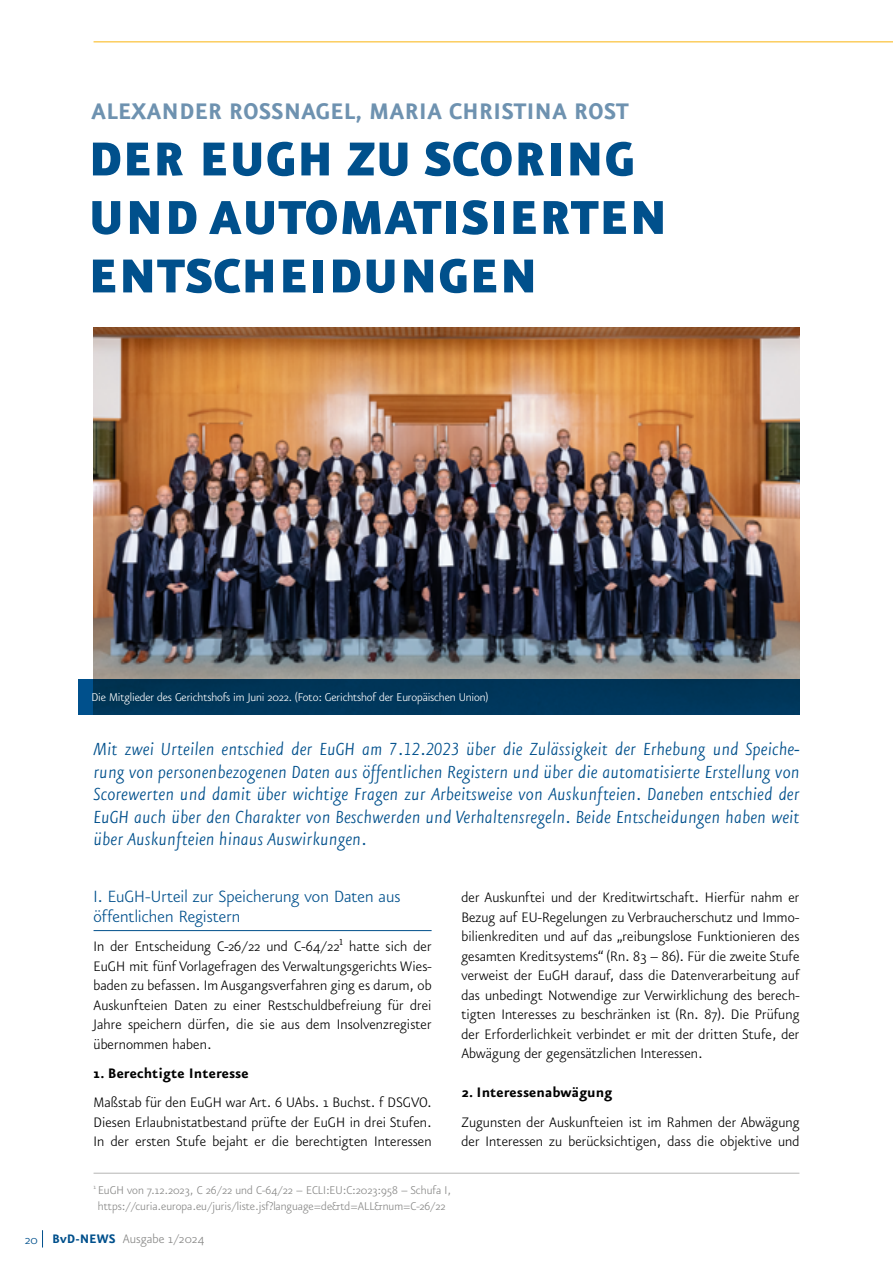
<style>
.page{position:relative;width:893px;height:1263px;background:#fff}
.page>*{position:absolute;margin:0;border:0;box-sizing:border-box;transform-origin:0 0}
.t1{font:900 57px/58.5px "Eureka Sans";color:#00508c}
.t2{font:700 27px "Eureka Sans";color:#6e92b0}
.t3{font:italic 300 21px/22.5px "Eureka Sans";letter-spacing:.005em;color:#00508c;text-align:justify}
.t4{font:300 19.5px/19.5px "Eureka Sans Pro";color:#00508c}
.t5{font:300 16.5px/19.5px "Eureka Sans Pro";letter-spacing:.005em;color:#000;text-align:justify}
.t6{font:700 16.5px "Eureka Sans";letter-spacing:.005em;color:#000}
.t7{font:300 14.7px "Eureka Sans";letter-spacing:.005em;color:#878786}
.t8{font:300 13.5px/16.2px "Eureka Sans Pro";color:#878786;text-align:center}
.t9{font:300 13.5px "Eureka Sans Pro";letter-spacing:-.01em;color:#fff}
.s1{font-size:15px;color:#00508c}
.s2{font-weight:700;color:#00508c}
</style>
<div class="page">
<svg style="left:42px;top:1230px;width:1px;height:17px"></svg>
<hr style="left:94px;top:930px;width:338px;height:1px;background:#00508c">
<hr style="left:94px;top:42px;width:799px;height:1px;background:#fab50e">
<hr style="left:94px;top:1173px;width:705px;height:1px;background:#878786">
<img style="left:94px;top:327px;width:705px;height:353px">
<div style="left:78px;top:680px;width:721px;height:35px;background:#00365a"></div>
<h2 class="t2" style="left:91px;top:98px;width:539px">ALEXANDER ROSSNAGEL, MARIA CHRISTINA ROST</h2>
<h1 class="t1" style="left:88px;top:131px;width:582px">DER EUGH ZU SCORING<br>UND AUTOMATISIERTEN<br>ENTSCHEIDUNGEN</h1>
<p class="t9" style="left:92px;top:690px;width:398px">Die Mitglieder des Gerichtshofs im Juni 2022. (Foto: Gerichtshof der Europäischen Union)</p>
<p class="t3" style="left:94px;top:739px;width:707px">Mit zwei Urteilen entschied der EuGH am 7.12.2023 über die Zulässigkeit der Erhebung und Speiche&shy;rung von personenbezogenen Daten aus öffentlichen Registern und über die automatisierte Erstellung von Scorewerten und damit über wichtige Fragen zur Arbeitsweise von Auskunfteien. Daneben entschied der EuGH auch über den Charakter von Beschwerden und Verhaltensregeln. Beide Entscheidungen haben weit über Auskunfteien hinaus Auswirkungen.</p>
<p class="t4" style="left:94px;top:887px;width:308px">I. EuGH-Urteil zur Speicherung von Daten aus öffentlichen Registern</p>
<p class="t5" style="left:94px;top:937px;width:340px">In der Entscheidung C-26/22 und C-64/22¹ hatte sich der EuGH mit fünf Vorlagefragen des Verwaltungsgerichts Wies&shy;baden zu befassen. Im Ausgangsverfahren ging es darum, ob Auskunfteien Daten zu einer Restschuldbefreiung für drei Jahre speichern dürfen, die sie aus dem Insolvenzregister übernommen haben.</p>
<p class="t6" style="left:94px;top:1065px;width:157px">1. Berechtigte Interesse</p>
<p class="t5" style="left:94px;top:1093px;width:340px">Maßstab für den EuGH war Art. 6 UAbs. 1 Buchst. f DSGVO.<br>Diesen Erlaubnistatbestand prüfte der EuGH in drei Stufen.<br>In der ersten Stufe bejaht er die berechtigten Interessen</p>
<p class="t5" style="left:461px;top:888px;width:340px">der Auskunftei und der Kreditwirtschaft. Hierfür nahm er Bezug auf EU-Regelungen zu Verbraucherschutz und Immo&shy;bilienkrediten und auf das „reibungslose Funktionieren des gesamten Kreditsystems“ (Rn. 83 – 86). Für die zweite Stufe verweist der EuGH darauf, dass die Datenverarbeitung auf das unbedingt Notwendige zur Verwirklichung des berech&shy;tigten Interesses zu beschränken ist (Rn. 87). Die Prüfung der Erforderlichkeit verbindet er mit der dritten Stufe, der Abwägung der gegensätzlichen Interessen.</p>
<p class="t6" style="left:461px;top:1084px;width:152px">2. Interessenabwägung</p>
<p class="t5" style="left:461px;top:1112px;width:340px">Zugunsten der Auskunfteien ist im Rahmen der Abwägung der Interessen zu berücksichtigen, dass die objektive und</p>
<p class="t8" style="left:94px;top:1182px;width:359px"><sup>1</sup> EuGH von 7.12.2023, C 26/22 und C-64/22 – ECLI:EU:C:2023:958 – Schufa I, https://curia.europa.eu/juris/liste.jsf?language=de&amp;td=ALL&amp;num=C-26/22</p>
<p class="t7" style="left:25px;top:1232px;width:181px"><span class="s1">20</span> <span class="s2">BvD-NEWS</span> Ausgabe 1/2024</p>
</div>
